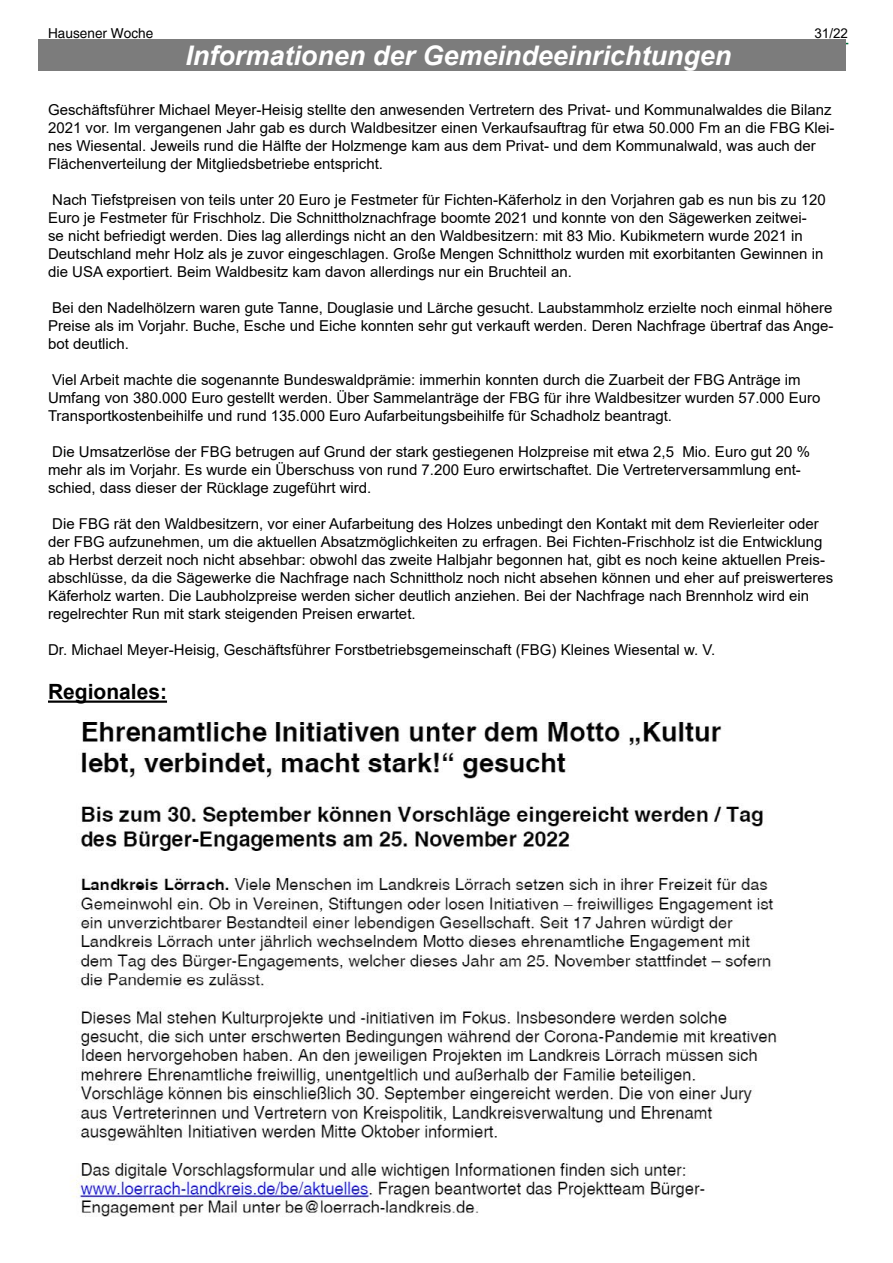
<style>
.page{position:relative;width:893px;height:1263px;background:#fff}
.page>*{position:absolute;margin:0;border:0;box-sizing:border-box;transform-origin:0 0}
.t1{font:italic 700 27px "Arial";color:#fff}
.t2{font:700 21px "Arial";color:#000}
.t3{font:15px/18px "Arial";color:#000}
.t4{font:13.65px "Helvetica";color:#000}
.t5{font:13.5px "Arial";color:#000}
</style>
<div class="page">
<hr style="left:48px;top:700px;width:119px;height:3px;background:#000">
<div style="left:38px;top:40px;width:808px;height:31px;background:#7c7c7c"></div>
<img style="left:71px;top:722px;width:706px;height:495px">
<p class="t4" style="left:48px;top:25px;width:107px">Hausener Woche</p>
<p class="t5" style="left:814px;top:24px;width:35px">31/22</p>
<h1 class="t1" style="left:185px;top:37px;width:548px">Informationen der Gemeindeeinrichtungen</h1>
<p class="t3" style="left:48px;top:100px;width:788px">Geschäftsführer Michael Meyer-Heisig stellte den anwesenden Vertretern des Privat- und Kommunalwaldes die Bilanz 2021 vor. Im vergangenen Jahr gab es durch Waldbesitzer einen Verkaufsauftrag für etwa 50.000 Fm an die FBG Klei&shy;nes Wiesental. Jeweils rund die Hälfte der Holzmenge kam aus dem Privat- und dem Kommunalwald, was auch der Flächenverteilung der Mitgliedsbetriebe entspricht.</p>
<p class="t3" style="left:48px;top:190px;width:779px">Nach Tiefstpreisen von teils unter 20 Euro je Festmeter für Fichten-Käferholz in den Vorjahren gab es nun bis zu 120<br>Euro je Festmeter für Frischholz. Die Schnittholznachfrage boomte 2021 und konnte von den Sägewerken zeitwei&shy;se nicht befriedigt werden. Dies lag allerdings nicht an den Waldbesitzern: mit 83 Mio. Kubikmetern wurde 2021 in Deutschland mehr Holz als je zuvor eingeschlagen. Große Mengen Schnittholz wurden mit exorbitanten Gewinnen in die USA exportiert. Beim Waldbesitz kam davon allerdings nur ein Bruchteil an.</p>
<p class="t3" style="left:48px;top:298px;width:787px;text-align:justify">Bei den Nadelhölzern waren gute Tanne, Douglasie und Lärche gesucht. Laubstammholz erzielte noch einmal höhere Preise als im Vorjahr. Buche, Esche und Eiche konnten sehr gut verkauft werden. Deren Nachfrage übertraf das Ange&shy;bot deutlich.</p>
<p class="t3" style="left:48px;top:370px;width:774px">Viel Arbeit machte die sogenannte Bundeswaldprämie: immerhin konnten durch die Zuarbeit der FBG Anträge im<br>Umfang von 380.000 Euro gestellt werden. Über Sammelanträge der FBG für ihre Waldbesitzer wurden 57.000 Euro<br>Transportkostenbeihilfe und rund 135.000 Euro Aufarbeitungsbeihilfe für Schadholz beantragt.</p>
<p class="t3" style="left:48px;top:442px;width:763px">Die Umsatzerlöse der FBG betrugen auf Grund der stark gestiegenen Holzpreise mit etwa 2,5 Mio. Euro gut 20 % mehr als im Vorjahr. Es wurde ein Überschuss von rund 7.200 Euro erwirtschaftet. Die Vertreterversammlung ent&shy;schied, dass dieser der Rücklage zugeführt wird.</p>
<p class="t3" style="left:48px;top:514px;width:787px">Die FBG rät den Waldbesitzern, vor einer Aufarbeitung des Holzes unbedingt den Kontakt mit dem Revierleiter oder der FBG aufzunehmen, um die aktuellen Absatzmöglichkeiten zu erfragen. Bei Fichten-Frischholz ist die Entwicklung ab Herbst derzeit noch nicht absehbar: obwohl das zweite Halbjahr begonnen hat, gibt es noch keine aktuellen Preis&shy;abschlüsse, da die Sägewerke die Nachfrage nach Schnittholz noch nicht absehen können und eher auf preiswerteres Käferholz warten. Die Laubholzpreise werden sicher deutlich anziehen. Bei der Nachfrage nach Brennholz wird ein regelrechter Run mit stark steigenden Preisen erwartet.</p>
<p class="t3" style="left:48px;top:640px;width:669px">Dr. Michael Meyer-Heisig, Geschäftsführer Forstbetriebsgemeinschaft (FBG) Kleines Wiesental w. V.</p>
<h2 class="t2" style="left:48px;top:677px;width:121px">Regionales:</h2>
</div>
